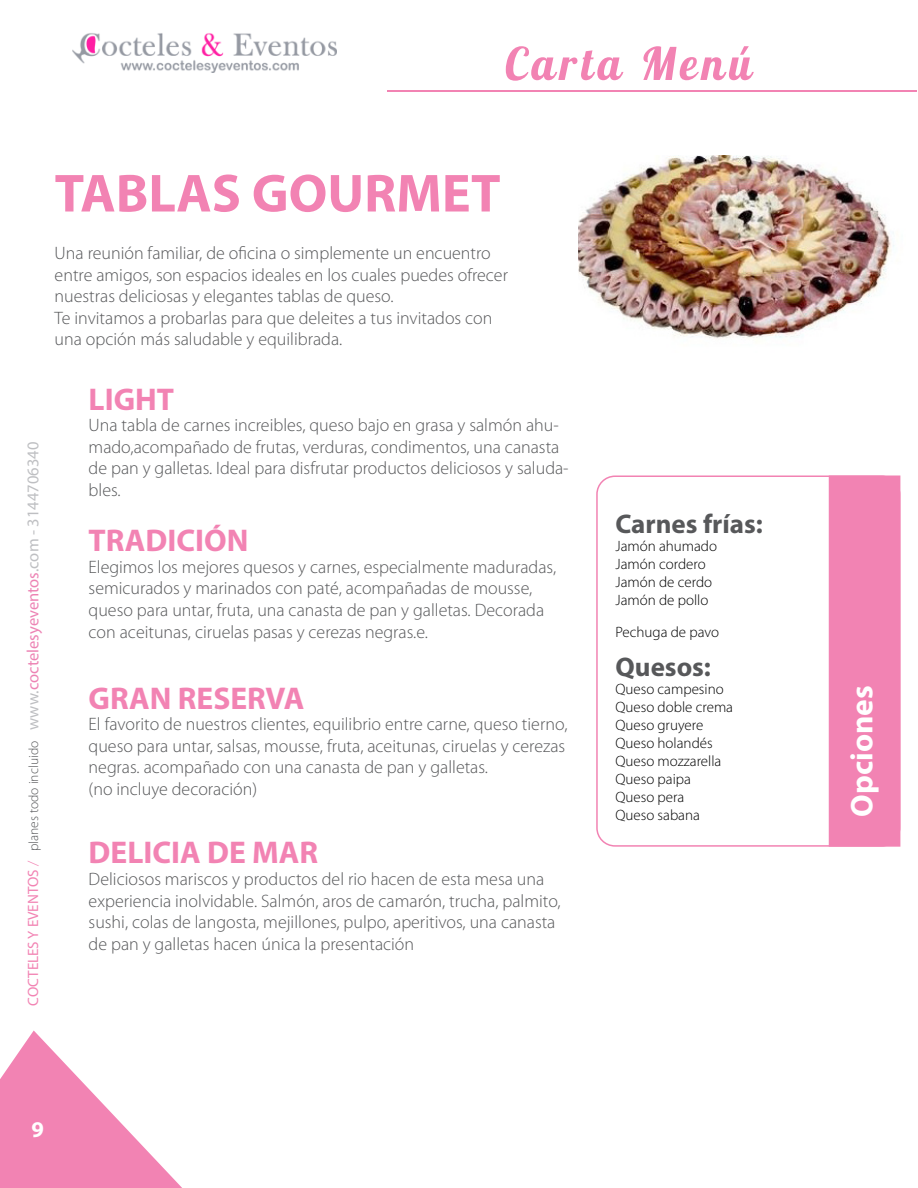
<style>
.page{position:relative;width:918px;height:1188px;background:#fff}
.page>*{position:absolute;margin:0;border:0;box-sizing:border-box;transform-origin:0 0}
.texto{font:700 54px "Myriad Pro";color:#f283b3}
.texto-2{font:700 31.5px "Myriad Pro";color:#f283b3}
.texto-3{font:700 31.5px "Myriad Pro";color:#fff}
.texto-4{font:700 27px "Myriad Pro";color:#57585a}
.t1{font:700 22.5px "Myriad Pro";color:#fff}
.texto-5{font:300 18px/21.6px "Myriad Pro";color:#57585a}
.t2{font:16.5px "Myriad Pro";color:#bebfc2}
.texto-6{font:300 15px "Myriad Pro";color:#000}
.s1{font-size:15px;color:#f283b3}
.s2{font-weight:300;font-size:15px;color:#f283b3}
.s3{font-weight:300;font-size:13.5px;color:#57585a}
.s4{color:#ed83b4}
</style>
<div class="page">
<img style="left:72px;top:33px;width:265px;height:40px">
<svg style="left:0;top:1030px;width:182px;height:158px"></svg>
<hr style="left:388px;top:91px;width:529px;height:1px;background:#f283b3">
<svg style="left:506px;top:46px;width:248px;height:35px"></svg>
<img style="left:578px;top:156px;width:317px;height:183px">
<div style="left:596px;top:476px;width:304px;height:371px;border:2px solid #f283b3;border-radius:18px"></div>
<div style="left:829px;top:476px;width:71px;height:371px;background:#f283b3"></div>
<p class="texto" style="left:55px;top:158px;width:447px">TABLAS GOURMET</p>
<p class="texto-5" style="left:55px;top:242px;width:455px">Una reunión familiar, de oficina o simplemente un encuentro entre amigos, son espacios ideales en los cuales puedes ofrecer nuestras deliciosas y elegantes tablas de queso.</p>
<p class="texto-5" style="left:55px;top:307px;width:439px">Te invitamos a probarlas para que deleites a tus invitados con una opción más saludable y equilibrada.</p>
<p class="t2" style="left:23px;top:1006px;width:565px;rotate:-90deg"><span class="s1">COCTELES Y EVENTOS</span> <span class="s2">/</span> <span class="s3">planes todo incluido</span> www.<span class="s4">coctelesyeventos</span>.com - 3144706340</p>
<p class="texto-2" style="left:89px;top:378px;width:87px">LIGHT</p>
<p class="texto-5" style="left:89px;top:414px;width:482px">Una tabla de carnes increibles, queso bajo en grasa y salmón ahu&shy;mado,acompañado de frutas, verduras, condimentos, una canasta de pan y galletas. Ideal para disfrutar productos deliciosos y saluda&shy;bles.</p>
<p class="texto-2" style="left:89px;top:520px;width:161px">TRADICIÓN</p>
<p class="texto-5" style="left:89px;top:556px;width:469px">Elegimos los mejores quesos y carnes, especialmente maduradas, semicurados y marinados con paté, acompañadas de mousse, queso para untar, fruta, una canasta de pan y galletas. Decorada con aceitunas, ciruelas pasas y cerezas negras.e.</p>
<p class="texto-2" style="left:89px;top:677px;width:218px">GRAN RESERVA</p>
<p class="texto-5" style="left:89px;top:713px;width:480px">El favorito de nuestros clientes, equilibrio entre carne, queso tierno, queso para untar, salsas, mousse, fruta, aceitunas, ciruelas y cerezas negras. acompañado con una canasta de pan y galletas.<br>(no incluye decoración)</p>
<p class="texto-2" style="left:89px;top:832px;width:231px">DELICIA DE MAR</p>
<p class="texto-5" style="left:89px;top:868px;width:474px">Deliciosos mariscos y productos del rio hacen de esta mesa una experiencia inolvidable. Salmón, aros de camarón, trucha, palmito, sushi, colas de langosta, mejillones, pulpo, aperitivos, una canasta de pan y galletas hacen única la presentación</p>
<p class="t1" style="left:32px;top:1115px;width:14px">9</p>
<p class="texto-4" style="left:615px;top:506px;width:149px">Carnes frías:</p>
<p class="texto-6" style="left:615px;top:537px;width:103px">Jamón ahumado</p>
<p class="texto-6" style="left:615px;top:555px;width:92px">Jamón cordero</p>
<p class="texto-6" style="left:615px;top:573px;width:98px">Jamón de cerdo</p>
<p class="texto-6" style="left:615px;top:591px;width:94px">Jamón de pollo</p>
<p class="texto-6" style="left:615px;top:623px;width:105px">Pechuga de pavo</p>
<p class="texto-4" style="left:615px;top:650px;width:97px">Quesos:</p>
<p class="texto-6" style="left:615px;top:680px;width:110px">Queso campesino</p>
<p class="texto-6" style="left:615px;top:698px;width:119px">Queso doble crema</p>
<p class="texto-6" style="left:615px;top:716px;width:89px">Queso gruyere</p>
<p class="texto-6" style="left:615px;top:734px;width:99px">Queso holandés</p>
<p class="texto-6" style="left:615px;top:752px;width:107px">Queso mozzarella</p>
<p class="texto-6" style="left:615px;top:770px;width:77px">Queso paipa</p>
<p class="texto-6" style="left:615px;top:788px;width:70px">Queso pera</p>
<p class="texto-6" style="left:615px;top:806px;width:86px">Queso sabana</p>
<p class="texto-3" style="left:841px;top:817px;width:133px;rotate:-90deg">Opciones</p>
</div>
